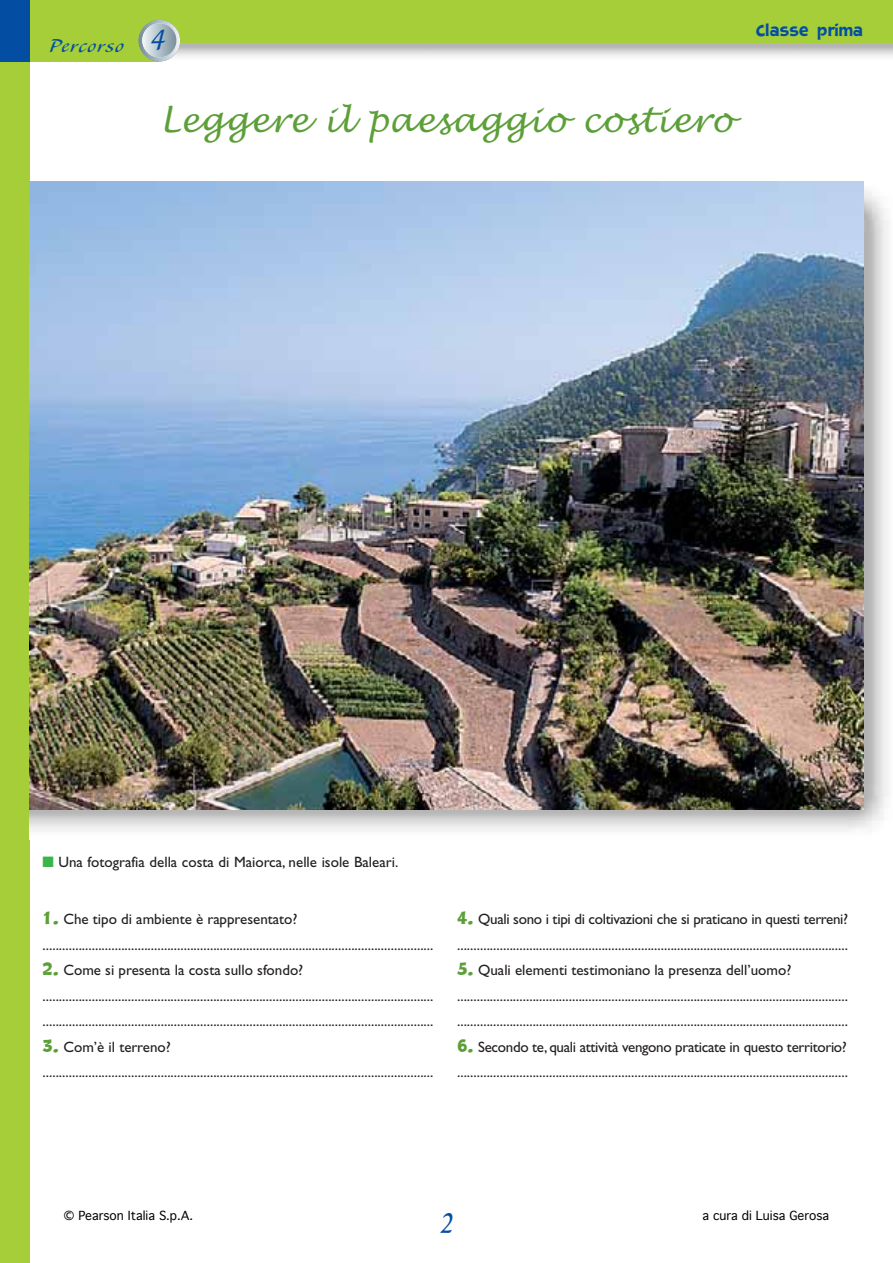
<style>
.page{position:relative;width:893px;height:1263px;background:#fff}
.page>*{position:absolute;margin:0;border:0;box-sizing:border-box;transform-origin:0 0}
.t1{font:37.95px "Alexa";color:#034ea2;scale:.75 1}
.t2{font:36px "Lucida Handwriting EF";letter-spacing:.03em;color:#5c9f38}
.t3{font:24px "Alexa";letter-spacing:.035em;color:#034ea2}
.t4{font:15px/25.5px "Gill Sans";color:#231f20}
.t5{font:15px/25.5px "Gill Sans";letter-spacing:-.02em;color:#231f20}
.t6{font:15px "Comic Strip Classic";color:#034ea2}
.t7{font:12px "Geneva";color:#000}
.s1{font-size:37.95px}
.s2{color:#39b54a}
.s3{font-family:"Comic Strip Classic";font-size:18px;color:#5c9f38}
</style>
<div class="page">
<div style="left:0;top:0;width:30px;height:1263px;background:#a6ce39"></div>
<img style="left:30px;top:186px;width:858px;height:646px">
<div style="left:0;top:0;width:893px;height:43px;background:#a6ce39"></div>
<div style="left:0;top:19px;width:158px;height:42px;background:#a6ce39"></div>
<div style="left:0;top:0;width:30px;height:61px;background:#034ea2"></div>
<svg style="left:139px;top:20px;width:41px;height:41px"></svg>
<div style="left:142px;top:23px;width:34px;height:34px;background:linear-gradient(to right,#edf3f6,#7f96a2);border-radius:50%"></div>
<img style="left:30px;top:181px;width:833px;height:628px">
<h3 class="t3" style="left:49px;top:36px;width:117px">Percorso <span class="s1">4</span></h3>
<p class="t6" style="left:756px;top:24px;width:109px">Classe prima</p>
<h2 class="t2" style="left:160px;top:104px;width:575px">Leggere il paesaggio costiero</h2>
<p class="t4" style="left:43px;top:851px;width:357px"><span class="s2">■</span> Una fotografia della costa di Maiorca, nelle isole Baleari.</p>
<p class="t4" style="left:43px;top:908px;width:392px"><span class="s3">1.</span> Che tipo di ambiente è rappresentato? .......................................................................................................................</p>
<p class="t4" style="left:43px;top:959px;width:392px"><span class="s3">2.</span> Come si presenta la costa sullo sfondo? ....................................................................................................................... .......................................................................................................................</p>
<p class="t4" style="left:43px;top:1036px;width:392px"><span class="s3">3.</span> Com’è il terreno? .......................................................................................................................</p>
<p class="t5" style="left:457px;top:908px;width:393px"><span class="s3">4.</span> Quali sono i tipi di coltivazioni che si praticano in questi terreni? .......................................................................................................................</p>
<p class="t4" style="left:457px;top:959px;width:392px"><span class="s3">5.</span> Quali elementi testimoniano la presenza dell’uomo? ....................................................................................................................... .......................................................................................................................</p>
<p class="t5" style="left:457px;top:1036px;width:392px"><span class="s3">6.</span> Secondo te, quali attività vengono praticate in questo territorio? .......................................................................................................................</p>
<p class="t7" style="left:64px;top:1205px;width:131px">© Pearson Italia S.p.A.</p>
<p class="t7" style="left:702px;top:1205px;width:128px">a cura di Luisa Gerosa</p>
<h1 class="t1" style="left:440px;top:1208px;width:18px">2</h1>
</div>
